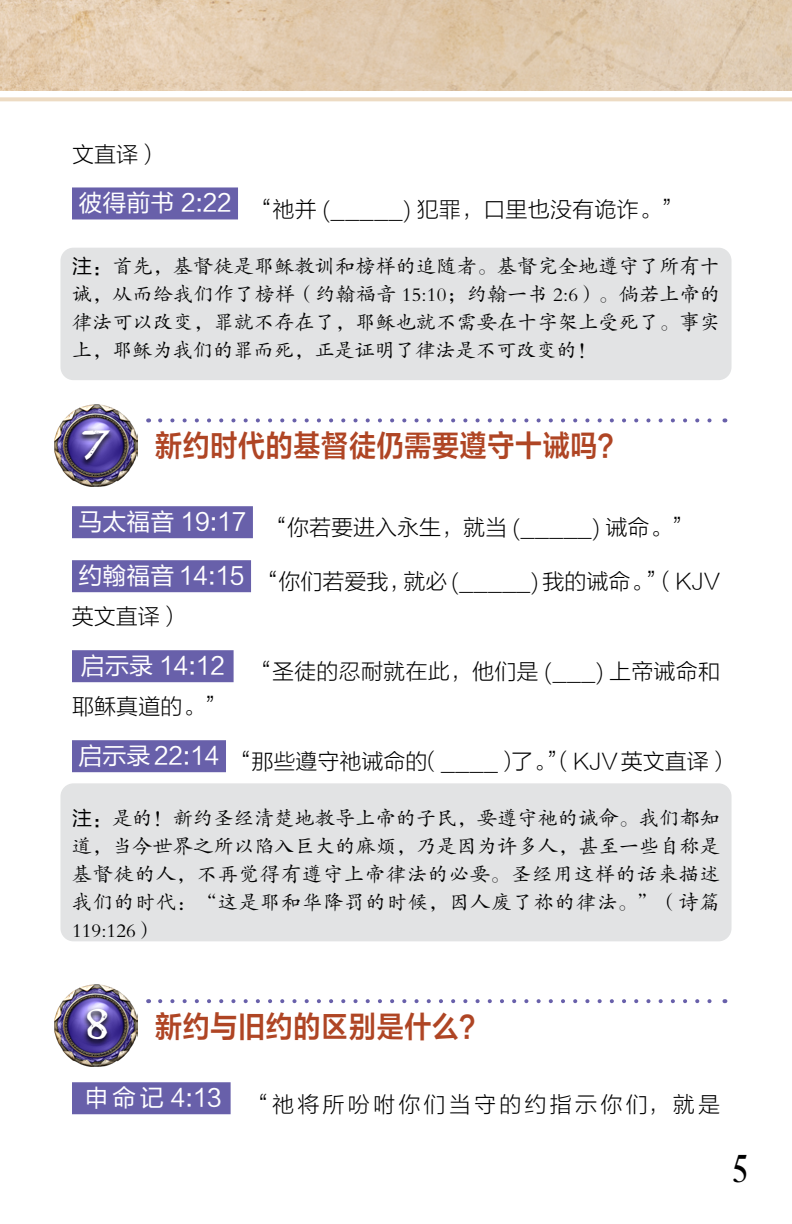
<style>
.page{position:relative;width:792px;height:1224px;background:#fff}
.page>*{position:absolute;margin:0;border:0;box-sizing:border-box;transform-origin:0 0}
.t1{font:700 50px "Carta Marina";color:#fff}
.t2{font:40px "Desire Pro";color:#000}
.t3{font:30px "FZLTZCHK GBK1 0";letter-spacing:.025em;color:#af4524;scale:.9 1}
.t4{font:22px/35px "FZLTKHK GBK1 0";letter-spacing:.005em;color:#000}
.t5{font:22px "FZLTKHK GBK1 0";letter-spacing:.15em;color:#000}
.t6{font:20px/28px "FZKTK GBK1 0";letter-spacing:.015em;color:#000;text-align:justify}
.s1{font-family:"FZLTHK GBK1 0"}
</style>
<div class="page">
<img style="left:0;top:0;width:792px;height:91px">
<svg style="left:0;top:97px;width:792px;height:4px;background:#eedec8"></svg>
<div style="left:72px;top:187px;width:166px;height:32px;background:#6860aa"></div>
<div style="left:72px;top:506px;width:181px;height:32px;background:#6860aa"></div>
<div style="left:72px;top:560px;width:179px;height:32px;background:#6860aa"></div>
<div style="left:72px;top:650px;width:162px;height:32px;background:#6860aa"></div>
<div style="left:72px;top:740px;width:154px;height:32px;background:#6860aa"></div>
<div style="left:72px;top:1082px;width:159px;height:32px;background:#6860aa"></div>
<img style="left:54px;top:404px;width:83px;height:82px">
<div style="left:77px;top:427px;width:38px;height:40px;background:#000;opacity:.75"></div>
<img style="left:54px;top:985px;width:83px;height:82px">
<div style="left:82px;top:1006px;width:30px;height:40px;background:#000;opacity:.75"></div>
<svg style="left:160px;top:418px;width:552px;height:4px"></svg>
<svg style="left:160px;top:999px;width:552px;height:4px"></svg>
<div style="left:60px;top:248px;width:672px;height:132px;background:#e2e3e4;border-radius:13px"></div>
<div style="left:60px;top:783px;width:672px;height:158px;background:#e2e3e4;border-radius:13px"></div>
<p class="t4" style="left:72px;top:137px;width:89px">文直译）</p>
<p class="t4" style="left:79px;top:192px;width:606px"><sup>彼得前书</sup> <sup>2:22</sup> “祂并 (_____) 犯罪，口里也没有诡诈。”</p>
<p class="t6" style="left:72px;top:252px;width:650px"><span class="s1">注：</span>首先，基督徒是耶稣教训和榜样的追随者。基督完全地遵守了所有十诫，从而给我们作了榜样（约翰福音 15:10；约翰一书 2:6）。倘若上帝的律法可以改变，罪就不存在了，耶稣也就不需要在十字架上受死了。事实上，耶稣为我们的罪而死，正是证明了律法是不可改变的！</p>
<h1 class="t1" style="left:81px;top:413px;width:31px">7</h1>
<h3 class="t3" style="left:155px;top:429px;width:523px">新约时代的基督徒仍需要遵守十诫吗？</h3>
<p class="t4" style="left:79px;top:511px;width:616px"><sup>马太福音</sup> <sup>19:17</sup> “你若要进入永生，就当 (_____) 诫命。”</p>
<p class="t4" style="left:72px;top:565px;width:650px;text-indent:7px"><sup>约翰福音</sup> <sup>14:15</sup> “你们若爱我，就必 (_____) 我的诫命。”（KJV英文直译）</p>
<p class="t4" style="left:72px;top:655px;width:650px;text-indent:9px"><sup>启示录</sup> <sup>14:12</sup> “圣徒的忍耐就在此，他们是 (___) 上帝诫命和耶稣真道的。”</p>
<p class="t4" style="left:79px;top:745px;width:654px"><sup>启示录</sup> <sup>22:14</sup> “那些遵守祂诫命的（____）了。”（KJV 英文直译）</p>
<p class="t6" style="left:72px;top:805px;width:650px"><span class="s1">注：</span>是的！新约圣经清楚地教导上帝的子民，要遵守祂的诫命。我们都知道，当今世界之所以陷入巨大的麻烦，乃是因为许多人，甚至一些自称是基督徒的人，不再觉得有遵守上帝律法的必要。圣经用这样的话来描述我们的时代：“这是耶和华降罚的时候，因人废了祢的律法。”（诗篇119:126）</p>
<h1 class="t1" style="left:85px;top:994px;width:27px">8</h1>
<h3 class="t3" style="left:155px;top:1010px;width:370px">新约与旧约的区别是什么？</h3>
<p class="t5" style="left:85px;top:1092px;width:637px"><sup>申命记</sup> <sup>4:13</sup> “祂将所吩咐你们当守的约指示你们，就是</p>
<h2 class="t2" style="left:733px;top:1145px;width:16px">5</h2>
</div>
